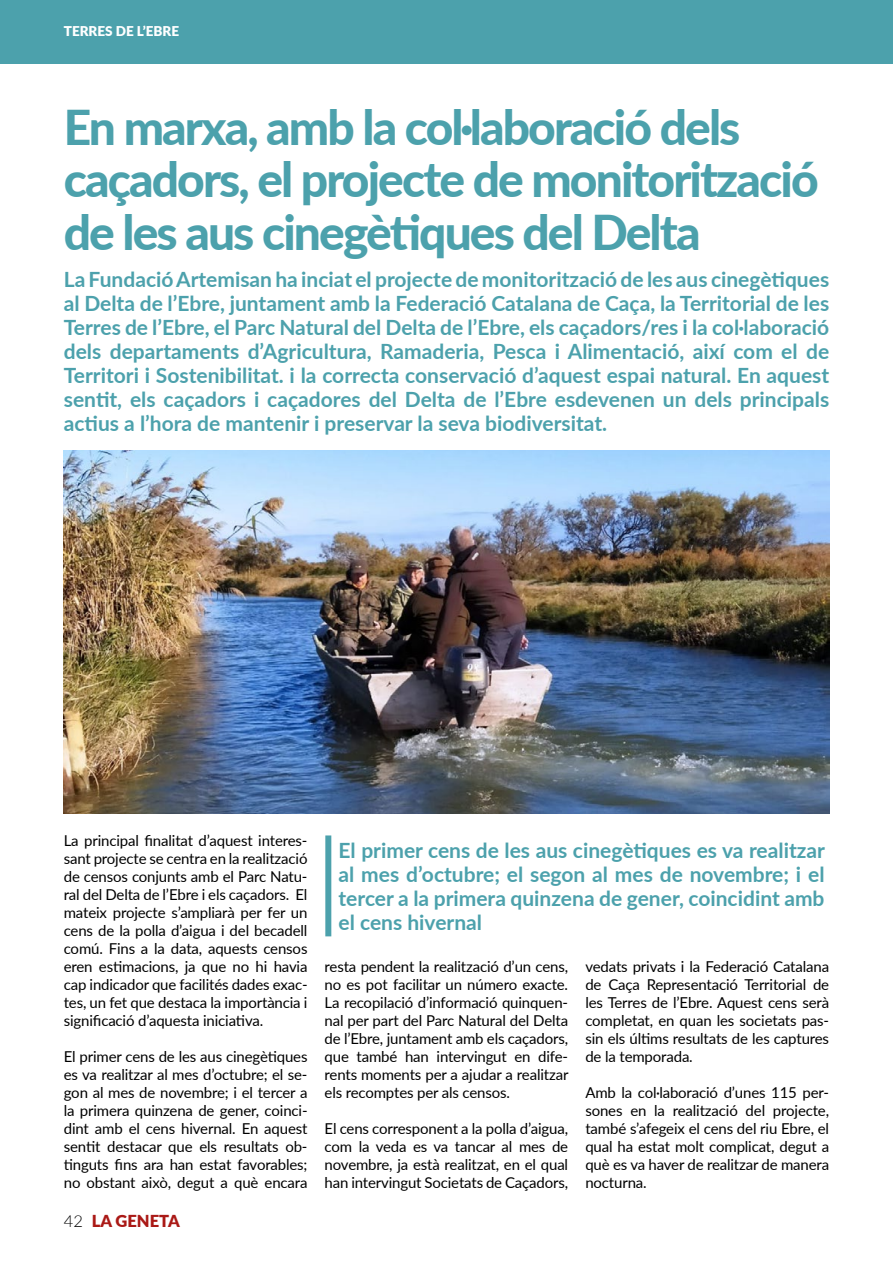
<style>
.page{position:relative;width:893px;height:1263px;background:#fff}
.page>*{position:absolute;margin:0;border:0;box-sizing:border-box;transform-origin:0 0}
.t1{font:800 48px/52.5px "Lato";letter-spacing:-.04em;color:#4ca1ac}
.t2{font:700 21px/24px "Lato";color:#4ca1ac;text-align:justify}
.t3{font:900 16.5px "Lato";color:#aa1916}
.t4{font:15px/18px "Lato";letter-spacing:-.01em;color:#000;text-align:justify}
.t5{font:900 13.5px "Lato";color:#fff}
.s1{font-weight:300;color:#000}
</style>
<div class="page">
<div style="left:0;top:0;width:893px;height:64px;background:#4ca1ac"></div>
<img style="left:64px;top:450px;width:765px;height:364px">
<div style="left:325px;top:835px;width:6px;height:101px;background:#4ca1ac"></div>
<p class="t5" style="left:64px;top:21px;width:117px">TERRES DE L’EBRE</p>
<h1 class="t1" style="left:64px;top:99px;width:756px">En marxa, amb la col·laboració dels caçadors, el projecte de monitorització de les aus cinegètiques del Delta</h1>
<p class="t2" style="left:64px;top:266px;width:767px">La FundacióArtemisan ha inciat el projecte de monitorització de les aus cinegètiques al Delta de l’Ebre, juntament amb la Federació Catalana de Caça, la Territorial de les Terres de l’Ebre, el Parc Natural del Delta de l’Ebre, els caçadors/res i la col·laboració dels departaments d’Agricultura, Ramaderia, Pesca i Alimentació, així com el de Territori i Sostenibilitat. i la correcta conservació d’aquest espai natural. En aquest sentit, els caçadors i caçadores del Delta de l’Ebre esdevenen un dels principals actius a l’hora de mantenir i preservar la seva biodiversitat.</p>
<p class="t4" style="left:64px;top:831px;width:245px">La principal finalitat d’aquest interes&shy;sant projecte se centra en la realització de censos conjunts amb el Parc Natu&shy;ral del Delta de l’Ebre i els caçadors. El mateix projecte s’ampliarà per fer un cens de la polla d’aigua i del becadell comú. Fins a la data, aquests censos eren estimacions, ja que no hi havia cap indicador que facilités dades exac&shy;tes, un fet que destaca la importància i significació d’aquesta iniciativa.</p>
<p class="t4" style="left:64px;top:1047px;width:245px">El primer cens de les aus cinegètiques es va realitzar al mes d’octubre; el se&shy;gon al mes de novembre; i el tercer a la primera quinzena de gener, coinci&shy;dint amb el cens hivernal. En aquest sentit destacar que els resultats ob&shy;tinguts fins ara han estat favorables; no obstant això, degut a què encara</p>
<p class="t3" style="left:64px;top:1208px;width:118px"><span class="s1">42</span> LA GENETA</p>
<h2 class="t2" style="left:339px;top:838px;width:488px">El primer cens de les aus cinegètiques es va realitzar al mes d’octubre; el segon al mes de novembre; i el tercer a la primera quinzena de gener, coincidint amb el cens hivernal</h2>
<p class="t4" style="left:325px;top:957px;width:245px">resta pendent la realització d’un cens, no es pot facilitar un número exacte.<br>La recopilació d’informació quinquen&shy;nal per part del Parc Natural del Delta de l’Ebre, juntament amb els caçadors, que també han intervingut en dife&shy;rents moments per a ajudar a realitzar els recomptes per als censos.</p>
<p class="t4" style="left:325px;top:1119px;width:245px">El cens corresponent a la polla d’aigua, com la veda es va tancar al mes de novembre, ja està realitzat, en el qual han intervingut Societats de Caçadors,</p>
<p class="t4" style="left:585px;top:957px;width:245px">vedats privats i la Federació Catalana de Caça Representació Territorial de les Terres de l’Ebre. Aquest cens serà completat, en quan les societats pas&shy;sin els últims resultats de les captures de la temporada.</p>
<p class="t4" style="left:585px;top:1083px;width:245px">Amb la col·laboració d’unes 115 per&shy;sones en la realització del projecte, també s’afegeix el cens del riu Ebre, el qual ha estat molt complicat, degut a què es va haver de realitzar de manera nocturna.</p>
</div>
